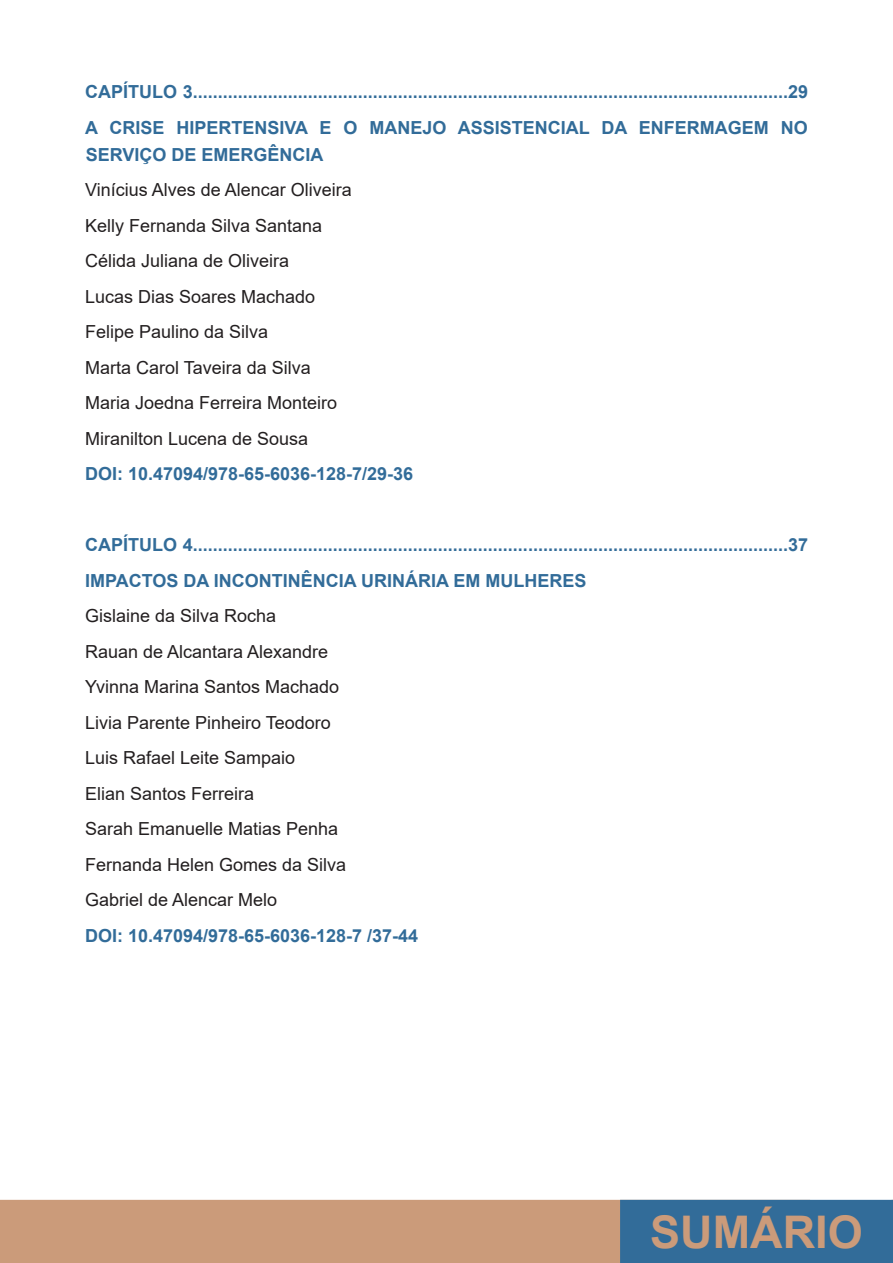
<style>
.page{position:relative;width:893px;height:1263px;background:#fff}
.page>*{position:absolute;margin:0;border:0;box-sizing:border-box;transform-origin:0 0}
.t1{font:700 45px "Arial";color:#cb9b7a}
.Título_1{font:700 18px/27px "Arial";color:#326c99}
.t2{font:18px "Arial";color:#231f20}
</style>
<div class="page">
<div style="left:0;top:1200px;width:620px;height:63px;background:#cb9b7a"></div>
<div style="left:621px;top:1200px;width:271px;height:62px;background:#326c99"></div>
<div style="left:620px;top:1200px;width:273px;height:63px;border:2px solid #326c99"></div>
<p class="Título_1" style="left:85px;top:79px;width:725px">CAPÍTULO 3.......................................................................................................................29</p>
<p class="Título_1" style="left:85px;top:114px;width:724px">A CRISE HIPERTENSIVA E O MANEJO ASSISTENCIAL DA ENFERMAGEM NO<br>SERVIÇO DE EMERGÊNCIA</p>
<p class="t2" style="left:85px;top:177px;width:268px">Vinícius Alves de Alencar Oliveira</p>
<p class="t2" style="left:85px;top:213px;width:239px">Kelly Fernanda Silva Santana</p>
<p class="t2" style="left:85px;top:248px;width:206px">Célida Juliana de Oliveira</p>
<p class="t2" style="left:85px;top:284px;width:232px">Lucas Dias Soares Machado</p>
<p class="t2" style="left:85px;top:319px;width:185px">Felipe Paulino da Silva</p>
<p class="t2" style="left:85px;top:355px;width:227px">Marta Carol Taveira da Silva</p>
<p class="t2" style="left:85px;top:390px;width:254px">Maria Joedna Ferreira Monteiro</p>
<p class="t2" style="left:85px;top:426px;width:225px">Miranilton Lucena de Sousa</p>
<p class="Título_1" style="left:85px;top:461px;width:330px">DOI: 10.47094/978-65-6036-128-7/29-36</p>
<p class="Título_1" style="left:85px;top:532px;width:725px">CAPÍTULO 4.......................................................................................................................37</p>
<p class="Título_1" style="left:85px;top:567px;width:503px">IMPACTOS DA INCONTINÊNCIA URINÁRIA EM MULHERES</p>
<p class="t2" style="left:85px;top:603px;width:193px">Gislaine da Silva Rocha</p>
<p class="t2" style="left:85px;top:639px;width:245px">Rauan de Alcantara Alexandre</p>
<p class="t2" style="left:85px;top:674px;width:256px">Yvinna Marina Santos Machado</p>
<p class="t2" style="left:85px;top:710px;width:247px">Livia Parente Pinheiro Teodoro</p>
<p class="t2" style="left:85px;top:745px;width:212px">Luis Rafael Leite Sampaio</p>
<p class="t2" style="left:85px;top:781px;width:171px">Elian Santos Ferreira</p>
<p class="t2" style="left:85px;top:817px;width:255px">Sarah Emanuelle Matias Penha</p>
<p class="t2" style="left:85px;top:852px;width:263px">Fernanda Helen Gomes da Silva</p>
<p class="t2" style="left:85px;top:888px;width:194px">Gabriel de Alencar Melo</p>
<p class="Título_1" style="left:85px;top:922px;width:335px">DOI: 10.47094/978-65-6036-128-7 /37-44</p>
<h1 class="t1" style="left:650px;top:1200px;width:214px">SUMÁRIO</h1>
</div>
